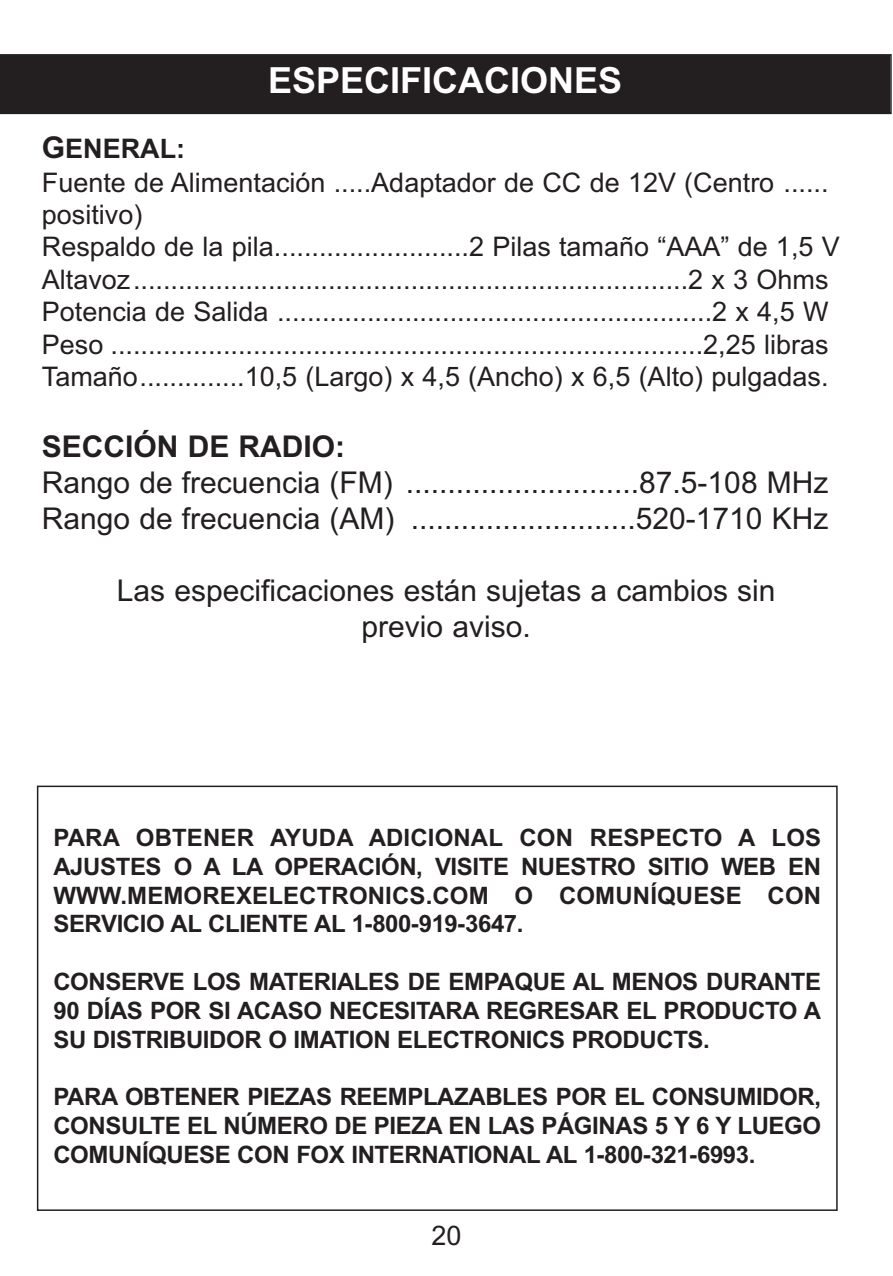
<style>
.page{position:relative;width:893px;height:1276px;background:#fff}
.page>*{position:absolute;margin:0;border:0;box-sizing:border-box;transform-origin:0 0}
.t1{font:700 36px "Arial";color:#fff}
.t2{font:30px/36px "Arial";color:#231f20}
.t3{font:700 30px "Arial";color:#231f20}
.t4{font:27px/32.7px "Arial";color:#231f20}
.t5{font:700 24px/28.8px "Arial";letter-spacing:-.015em;color:#231f20;text-align:justify}
.s1{font-weight:700;font-size:30px}
.s2{font-weight:700}
</style>
<div class="page">
<div style="left:0;top:56px;width:890px;height:57px;background:#231f20"></div>
<div style="left:0;top:54px;width:892px;height:60px;border:2px solid #231f20"></div>
<div style="left:37px;top:785px;width:801px;height:426px;border:2px solid #231f20"></div>
<h1 class="t1" style="left:268px;top:60px;width:356px">ESPECIFICACIONES</h1>
<p class="t4" style="left:42px;top:132px;width:799px"><span class="s1">G</span><span class="s2">ENERAL:<br></span>Fuente de Alimentación .....Adaptador de CC de 12V (Centro ...... positivo)<br>Respaldo de la pila..........................2 Pilas tamaño “AAA” de 1,5 V Altavoz..........................................................................2 x 3 Ohms Potencia de Salida ..........................................................2 x 4,5 W Peso ...............................................................................2,25 libras Tamaño..............10,5 (Largo) x 4,5 (Ancho) x 6,5 (Alto) pulgadas.</p>
<p class="t3" style="left:42px;top:429px;width:305px">SECCIÓN DE RADIO:</p>
<p class="t2" style="left:42px;top:464px;width:788px">Rango de frecuencia (FM) ............................87.5-108 MHz<br>Rango de frecuencia (AM) ...........................520-1710 KHz</p>
<p class="t2" style="left:117px;top:572px;width:660px;text-align:center">Las especificaciones están sujetas a cambios sin previo aviso.</p>
<p class="t5" style="left:53px;top:823px;width:769px">PARA OBTENER AYUDA ADICIONAL CON RESPECTO A LOS AJUSTES O A LA OPERACIÓN, VISITE NUESTRO SITIO WEB EN WWW.MEMOREXELECTRONICS.COM O COMUNÍQUESE CON SERVICIO AL CLIENTE AL 1-800-919-3647.</p>
<p class="t5" style="left:53px;top:967px;width:769px">CONSERVE LOS MATERIALES DE EMPAQUE AL MENOS DURANTE 90 DÍAS POR SI ACASO NECESITARA REGRESAR EL PRODUCTO A SU DISTRIBUIDOR O IMATION ELECTRONICS PRODUCTS.</p>
<p class="t5" style="left:53px;top:1082px;width:769px">PARA OBTENER PIEZAS REEMPLAZABLES POR EL CONSUMIDOR, CONSULTE EL NÚMERO DE PIEZA EN LAS PÁGINAS 5 Y 6 Y LUEGO COMUNÍQUESE CON FOX INTERNATIONAL AL 1-800-321-6993.</p>
<p class="t4" style="left:431px;top:1219px;width:32px">20</p>
</div>
